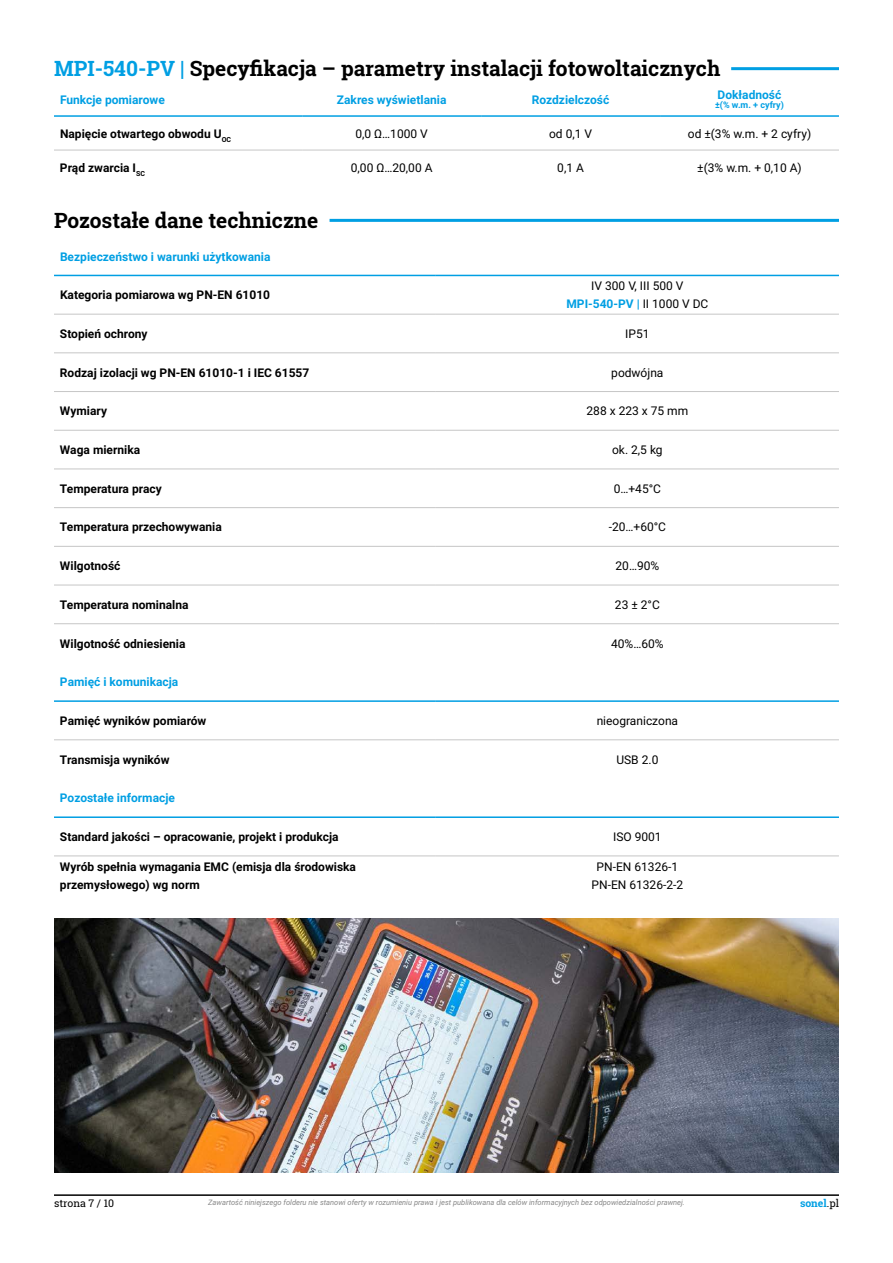
<style>
.page{position:relative;width:893px;height:1263px;background:#fff}
.page>*{position:absolute;margin:0;border:0;box-sizing:border-box;transform-origin:0 0}
.t1{font:700 21px "Roboto Slab";color:#000}
.t2{font:700 12px/18px "Roboto";color:#000}
.t3{font:12px/18px "Roboto";color:#000;text-align:center}
.t4{font:700 12px "Roboto";color:#009fe3}
.t5{font:10.5px "Roboto Slab";color:#000}
.t6{font:700 10.5px "Roboto Slab";color:#009fe3}
.t7{font:700 9px "Roboto";letter-spacing:.005em;color:#009fe3}
.t8{font:italic 7.5px "Roboto";color:#878787}
.s1{color:#009fe3}
.s2{font-weight:700;color:#009fe3}
.s3{font-weight:400;color:#000}
</style>
<div class="page">
<hr style="left:54px;top:1194px;width:785px;height:2px;background:#000">
<hr style="left:54px;top:115px;width:248px;height:2px;background:#009fe3">
<hr style="left:302px;top:115px;width:179px;height:2px;background:#009fe3">
<hr style="left:481px;top:115px;width:179px;height:2px;background:#009fe3">
<hr style="left:660px;top:115px;width:179px;height:2px;background:#009fe3">
<hr style="left:54px;top:150px;width:248px;height:1px;background:#c6c6c6">
<hr style="left:302px;top:150px;width:179px;height:1px;background:#c6c6c6">
<hr style="left:481px;top:150px;width:179px;height:1px;background:#c6c6c6">
<hr style="left:660px;top:150px;width:179px;height:1px;background:#c6c6c6">
<hr style="left:330px;top:219px;width:509px;height:3px;background:#009fe3">
<hr style="left:731px;top:67px;width:108px;height:3px;background:#009fe3">
<hr style="left:54px;top:275px;width:382px;height:1px;background:#009fe3">
<hr style="left:436px;top:275px;width:403px;height:1px;background:#009fe3">
<hr style="left:54px;top:700px;width:382px;height:2px;background:#009fe3">
<hr style="left:436px;top:700px;width:403px;height:2px;background:#009fe3">
<hr style="left:54px;top:816px;width:382px;height:2px;background:#009fe3">
<hr style="left:436px;top:816px;width:403px;height:2px;background:#009fe3">
<hr style="left:54px;top:314px;width:382px;height:1px;background:#c6c6c6">
<hr style="left:436px;top:314px;width:403px;height:1px;background:#c6c6c6">
<hr style="left:54px;top:352px;width:382px;height:1px;background:#c6c6c6">
<hr style="left:436px;top:352px;width:403px;height:1px;background:#c6c6c6">
<hr style="left:54px;top:391px;width:382px;height:1px;background:#c6c6c6">
<hr style="left:436px;top:391px;width:403px;height:1px;background:#c6c6c6">
<hr style="left:54px;top:430px;width:382px;height:1px;background:#c6c6c6">
<hr style="left:436px;top:430px;width:403px;height:1px;background:#c6c6c6">
<hr style="left:54px;top:469px;width:382px;height:1px;background:#c6c6c6">
<hr style="left:436px;top:469px;width:403px;height:1px;background:#c6c6c6">
<hr style="left:54px;top:507px;width:382px;height:1px;background:#c6c6c6">
<hr style="left:436px;top:507px;width:403px;height:1px;background:#c6c6c6">
<hr style="left:54px;top:546px;width:382px;height:1px;background:#c6c6c6">
<hr style="left:436px;top:546px;width:403px;height:1px;background:#c6c6c6">
<hr style="left:54px;top:585px;width:382px;height:1px;background:#c6c6c6">
<hr style="left:436px;top:585px;width:403px;height:1px;background:#c6c6c6">
<hr style="left:54px;top:623px;width:382px;height:1px;background:#c6c6c6">
<hr style="left:436px;top:623px;width:403px;height:1px;background:#c6c6c6">
<hr style="left:54px;top:739px;width:382px;height:1px;background:#c6c6c6">
<hr style="left:436px;top:739px;width:403px;height:1px;background:#c6c6c6">
<hr style="left:54px;top:855px;width:382px;height:1px;background:#c6c6c6">
<hr style="left:436px;top:855px;width:403px;height:1px;background:#c6c6c6">
<img style="left:54px;top:918px;width:785px;height:255px">
<h1 class="t1" style="left:54px;top:54px;width:668px"><span class="s1">MPI-540-PV |</span> Specyfikacja – parametry instalacji fotowoltaicznych</h1>
<p class="t4" style="left:60px;top:91px;width:106px">Funkcje pomiarowe</p>
<p class="t4" style="left:337px;top:91px;width:111px">Zakres wyświetlania</p>
<p class="t4" style="left:532px;top:91px;width:79px">Rozdzielczość</p>
<p class="t4" style="left:718px;top:86px;width:65px">Dokładność</p>
<p class="t7" style="left:715px;top:99px;width:70px">±(% w.m. + cyfry)</p>
<p class="t2" style="left:60px;top:124px;width:173px">Napięcie otwartego obwodu U<sub>OC</sub></p>
<p class="t3" style="left:355px;top:124px;width:74px">0,0 Ω…1000 V</p>
<p class="t3" style="left:549px;top:124px;width:45px">od 0,1 V</p>
<p class="t3" style="left:688px;top:124px;width:125px">od ±(3% w.m. + 2 cyfry)</p>
<p class="t2" style="left:60px;top:158px;width:86px">Prąd zwarcia I<sub>SC</sub></p>
<p class="t3" style="left:351px;top:158px;width:83px">0,00 Ω…20,00 A</p>
<p class="t3" style="left:557px;top:158px;width:28px">0,1 A</p>
<p class="t3" style="left:697px;top:158px;width:106px">±(3% w.m. + 0,10 A)</p>
<h1 class="t1" style="left:54px;top:206px;width:266px">Pozostałe dane techniczne</h1>
<p class="t4" style="left:60px;top:248px;width:212px">Bezpieczeństwo i warunki użytkowania</p>
<p class="t2" style="left:60px;top:286px;width:212px">Kategoria pomiarowa wg PN-EN 61010</p>
<p class="t3" style="left:566px;top:277px;width:144px">IV 300 V, III 500 V<br><span class="s2">MPI-540-PV |</span> II 1000 V DC</p>
<p class="t2" style="left:60px;top:324px;width:89px">Stopień ochrony</p>
<p class="t3" style="left:625px;top:324px;width:26px">IP51</p>
<p class="t2" style="left:60px;top:363px;width:251px">Rodzaj izolacji wg PN-EN 61010-1 i IEC 61557</p>
<p class="t3" style="left:611px;top:363px;width:54px">podwójna</p>
<p class="t2" style="left:60px;top:402px;width:49px">Wymiary</p>
<p class="t3" style="left:587px;top:402px;width:103px">288 x 223 x 75 mm</p>
<p class="t2" style="left:60px;top:440px;width:82px">Waga miernika</p>
<p class="t3" style="left:612px;top:440px;width:52px">ok. 2,5 kg</p>
<p class="t2" style="left:60px;top:479px;width:103px">Temperatura pracy</p>
<p class="t3" style="left:614px;top:479px;width:49px">0…+45°C</p>
<p class="t2" style="left:60px;top:518px;width:163px">Temperatura przechowywania</p>
<p class="t3" style="left:609px;top:518px;width:59px">-20…+60°C</p>
<p class="t2" style="left:60px;top:556px;width:62px">Wilgotność</p>
<p class="t3" style="left:615px;top:556px;width:45px">20…90%</p>
<p class="t2" style="left:60px;top:595px;width:130px">Temperatura nominalna</p>
<p class="t3" style="left:615px;top:595px;width:46px">23 ± 2°C</p>
<p class="t2" style="left:60px;top:634px;width:127px">Wilgotność odniesienia</p>
<p class="t3" style="left:611px;top:634px;width:54px">40%…60%</p>
<p class="t4" style="left:60px;top:673px;width:120px">Pamięć i komunikacja</p>
<p class="t2" style="left:60px;top:711px;width:148px">Pamięć wyników pomiarów</p>
<p class="t3" style="left:597px;top:711px;width:83px">nieograniczona</p>
<p class="t2" style="left:60px;top:750px;width:111px">Transmisja wyników</p>
<p class="t3" style="left:616px;top:750px;width:43px">USB 2.0</p>
<p class="t4" style="left:60px;top:790px;width:116px">Pozostałe informacje</p>
<p class="t2" style="left:60px;top:827px;width:280px">Standard jakości – opracowanie, projekt i produkcja</p>
<p class="t3" style="left:613px;top:827px;width:50px">ISO 9001</p>
<p class="t2" style="left:60px;top:857px;width:297px">Wyrób spełnia wymagania EMC (emisja dla środowiska przemysłowego) wg norm</p>
<p class="t3" style="left:592px;top:857px;width:93px">PN-EN 61326-1<br>PN-EN 61326-2-2</p>
<p class="t5" style="left:54px;top:1196px;width:62px">strona 7 / 10</p>
<p class="t8" style="left:208px;top:1197px;width:478px">Zawartość niniejszego folderu nie stanowi oferty w rozumieniu prawa i jest publikowana dla celów informacyjnych bez odpowiedzialności prawnej.</p>
<p class="t6" style="left:800px;top:1196px;width:40px">sonel<span class="s3">.pl</span></p>
</div>
